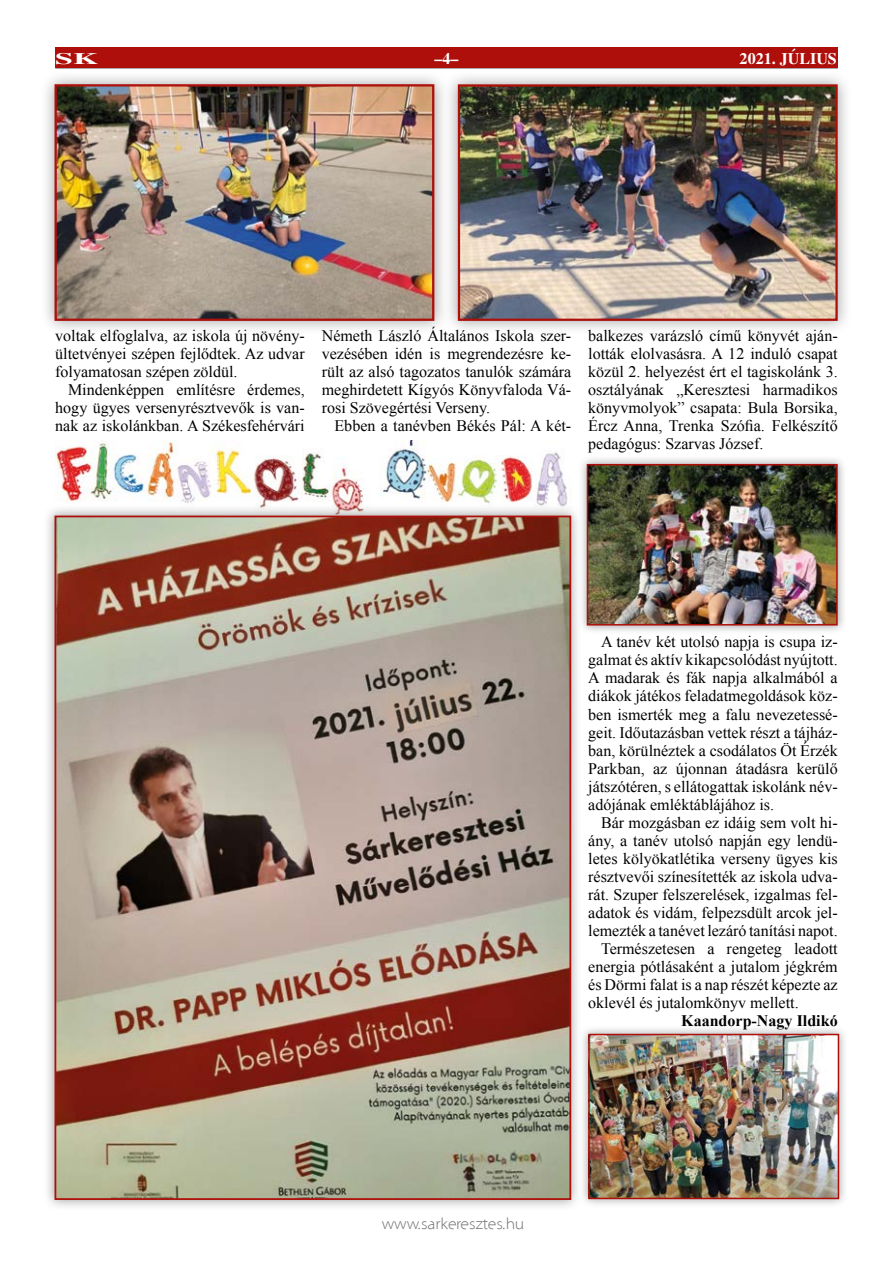
<style>
.page{position:relative;width:893px;height:1263px;background:#fff}
.page>*{position:absolute;margin:0;border:0;box-sizing:border-box;transform-origin:0 0}
.t1{font:16.05px/18px "Times New Roman";color:#000;text-align:justify}
.t2{font:300 16.05px "Santana";color:#706f6f}
.t3{font:700 16.05px "Times New Roman";color:#000}
.t4{font:700 16.05px "STIX General";color:#fff}
.t5{font:700 16.05px "STIX General";color:#fff;scale:2 1}
</style>
<div class="page">
<hr style="left:55px;top:67px;width:783px;height:2px;background:#706f6f">
<div style="left:55px;top:48px;width:783px;height:20px;background:#ae0f0a"></div>
<div style="left:40px;top:70px;width:409px;height:266px;background:#706f6f;opacity:.66"></div>
<img style="left:58px;top:87px;width:373px;height:231px">
<div style="left:55px;top:84px;width:379px;height:237px;border:2px solid #ae0f0a"></div>
<div style="left:443px;top:70px;width:409px;height:266px;background:#706f6f;opacity:.66"></div>
<img style="left:461px;top:87px;width:374px;height:231px">
<div style="left:458px;top:84px;width:380px;height:237px;border:2px solid #ae0f0a"></div>
<div style="left:579px;top:1025px;width:269px;height:183px;background:#706f6f;opacity:.66"></div>
<img style="left:591px;top:1037px;width:245px;height:159px">
<div style="left:588px;top:1034px;width:251px;height:165px;border:2px solid #ae0f0a"></div>
<img style="left:55px;top:440px;width:515px;height:64px">
<div style="left:43px;top:504px;width:538px;height:706px;background:#706f6f;opacity:.66"></div>
<div style="left:55px;top:516px;width:516px;height:684px;border:2px solid #ae0f0a"></div>
<div style="left:578px;top:455px;width:269px;height:179px;background:#706f6f;opacity:.66"></div>
<img style="left:590px;top:467px;width:245px;height:155px">
<div style="left:587px;top:464px;width:251px;height:161px;border:2px solid #ae0f0a"></div>
<p class="t5" style="left:55px;top:47px;width:23px">SK</p>
<p class="t4" style="left:434px;top:47px;width:26px">–4–</p>
<p class="t4" style="left:740px;top:47px;width:99px">2021. JÚLIUS</p>
<p class="t1" style="left:55px;top:326px;width:251px">voltak elfoglalva, az iskola új növény&shy;ültetvényei szépen fejlődtek. Az udvar folyamatosan szépen zöldül.</p>
<p class="t1" style="left:55px;top:380px;width:251px;text-indent:13px">Mindenképpen említésre érdemes, hogy ügyes versenyrésztvevők is van&shy;nak az iskolánkban. A Székesfehérvári</p>
<p class="t1" style="left:322px;top:326px;width:251px">Németh László Általános Iskola szer&shy;vezésében idén is megrendezésre ke&shy;rült az alsó tagozatos tanulók számára meghirdetett Kígyós Könyvfaloda Vá&shy;rosi Szövegértési Verseny.</p>
<p class="t1" style="left:334px;top:416px;width:238px">Ebben a tanévben Békés Pál: A két-</p>
<p class="t1" style="left:588px;top:326px;width:251px">balkezes varázsló című könyvét aján&shy;lották elolvasásra. A 12 induló csapat közül 2. helyezést ért el tagiskolánk 3. osztályának „Keresztesi harmadikos könyvmolyok” csapata: Bula Borsika, Ércz Anna, Trenka Szófia. Felkészítő pedagógus: Szarvas József.</p>
<p class="t1" style="left:588px;top:633px;width:251px;text-indent:13px">A tanév két utolsó napja is csupa iz&shy;galmat és aktív kikapcsolódást nyújtott.<br>A madarak és fák napja alkalmából a diákok játékos feladatmegoldások köz&shy;ben ismerték meg a falu nevezetessé&shy;geit. Időutazásban vettek részt a tájház&shy;ban, körülnéztek a csodálatos Öt Érzék Parkban, az újonnan átadásra kerülő játszótéren, s ellátogattak iskolánk név&shy;adójának emléktáblájához is.</p>
<p class="t1" style="left:601px;top:813px;width:238px">Bár mozgásban ez idáig sem volt hi-</p>
<p class="t1" style="left:588px;top:831px;width:251px">ány, a tanév utolsó napján egy lendü-</p>
<p class="t1" style="left:588px;top:849px;width:251px">letes kölyökatlétika verseny ügyes kis</p>
<p class="t1" style="left:588px;top:867px;width:251px">résztvevői színesítették az iskola udva-</p>
<p class="t1" style="left:588px;top:885px;width:251px">rát. Szuper felszerelések, izgalmas fel-</p>
<p class="t1" style="left:588px;top:903px;width:251px">adatok és vidám, felpezsdült arcok jel-</p>
<p class="t1" style="left:588px;top:921px;width:251px">lemezték a tanévet lezáró tanítási napot.</p>
<p class="t1" style="left:601px;top:939px;width:238px">Természetesen a rengeteg leadott</p>
<p class="t1" style="left:588px;top:957px;width:251px">energia pótlásaként a jutalom jégkrém</p>
<p class="t1" style="left:588px;top:975px;width:251px">és Dörmi falat is a nap részét képezte az</p>
<p class="t1" style="left:588px;top:994px;width:212px">oklevél és jutalomkönyv mellett.</p>
<p class="t3" style="left:681px;top:1010px;width:158px">Kaandorp-Nagy Ildikó</p>
<p class="t2" style="left:382px;top:1215px;width:144px">www.sarkeresztes.hu</p>
</div>
